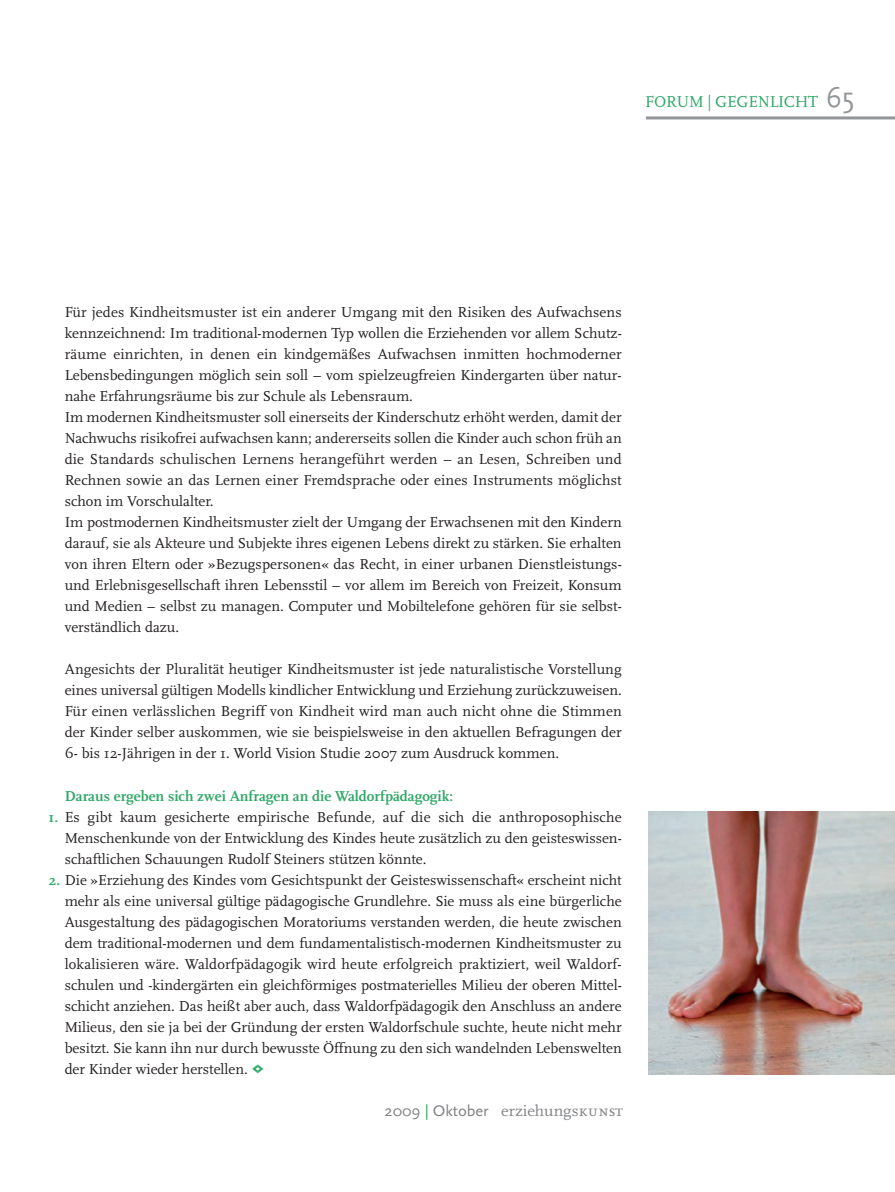
<style>
.page{position:relative;width:895px;height:1192px;background:#fff}
.page>*{position:absolute;margin:0;border:0;box-sizing:border-box;transform-origin:0 0}
.t1{font:16.5px "Scala";letter-spacing:-.02em;color:#31a868}
.t2{font:16.05px "Scala Sans";color:#808285}
.t3{font:15px/21px "Scala";color:#231f20;text-align:justify}
.t4{font:700 15px "Scala";color:#31a868}
.s1{font-family:"Scala Sans";font-size:30px;color:#939598}
.s2{font-weight:700;color:#31a868}
.s3{font-family:"Scala Sans";font-weight:700;font-size:22.5px;color:#31a868}
.s4{color:#31a868}
.s5{font-family:"Scala"}
.s6{font-family:"Scala Caps"}
</style>
<div class="page">
<svg style="left:646px;top:116px;width:249px;height:959px"></svg>
<p class="t1" style="left:645px;top:92px;width:211px">FORUM | GEGENLICHT <span class="s1">65</span></p>
<p class="t3" style="left:65px;top:301px;width:559px;text-align:left">Für jedes Kindheitsmuster ist ein anderer Umgang mit den Risiken des Aufwachsens kennzeichnend: Im traditional-modernen Typ wollen die Erziehenden vor allem Schutz&shy;räume einrichten, in denen ein kindgemäßes Aufwachsen inmitten hochmoderner Lebensbedingungen möglich sein soll – vom spielzeugfreien Kindergarten über natur&shy;nahe Erfahrungsräume bis zur Schule als Lebensraum.<br>Im modernen Kindheitsmuster soll einerseits der Kinderschutz erhöht werden, damit der Nachwuchs risikofrei aufwachsen kann; andererseits sollen die Kinder auch schon früh an die Standards schulischen Lernens herangeführt werden – an Lesen, Schreiben und Rechnen sowie an das Lernen einer Fremdsprache oder eines Instruments möglichst schon im Vorschulalter.<br>Im postmodernen Kindheitsmuster zielt der Umgang der Erwachsenen mit den Kindern darauf, sie als Akteure und Subjekte ihres eigenen Lebens direkt zu stärken. Sie erhalten von ihren Eltern oder »Bezugspersonen« das Recht, in einer urbanen Dienstleistungs&shy;und Erlebnisgesellschaft ihren Lebensstil – vor allem im Bereich von Freizeit, Konsum und Medien – selbst zu managen. Computer und Mobiltelefone gehören für sie selbst&shy;verständlich dazu.</p>
<p class="t3" style="left:65px;top:658px;width:559px">Angesichts der Pluralität heutiger Kindheitsmuster ist jede naturalistische Vorstellung eines universal gültigen Modells kindlicher Entwicklung und Erziehung zurückzuweisen.<br>Für einen verlässlichen Begriff von Kindheit wird man auch nicht ohne die Stimmen der Kinder selber auskommen, wie sie beispielsweise in den aktuellen Befragungen der 6- bis 12-Jährigen in der 1. World Vision Studie 2007 zum Ausdruck kommen.</p>
<p class="t4" style="left:65px;top:786px;width:390px">Daraus ergeben sich zwei Anfragen an die Waldorfpädagogik:</p>
<p class="t3" style="left:65px;top:805px;width:559px;text-indent:-16px"><span class="s2">1.</span> Es gibt kaum gesicherte empirische Befunde, auf die sich die anthroposophische Menschenkunde von der Entwicklung des Kindes heute zusätzlich zu den geisteswissen&shy;schaftlichen Schauungen Rudolf Steiners stützen könnte.</p>
<p class="t3" style="left:65px;top:868px;width:559px;text-indent:-16px"><span class="s2">2.</span> Die »Erziehung des Kindes vom Gesichtspunkt der Geisteswissenschaft« erscheint nicht mehr als eine universal gültige pädagogische Grundlehre. Sie muss als eine bürgerliche Ausgestaltung des pädagogischen Moratoriums verstanden werden, die heute zwischen dem traditional-modernen und dem fundamentalistisch-modernen Kindheitsmuster zu lokalisieren wäre. Waldorfpädagogik wird heute erfolgreich praktiziert, weil Waldorf&shy;schulen und -kindergärten ein gleichförmiges postmaterielles Milieu der oberen Mittel&shy;schicht anziehen. Das heißt aber auch, dass Waldorfpädagogik den Anschluss an andere Milieus, den sie ja bei der Gründung der ersten Waldorfschule suchte, heute nicht mehr besitzt. Sie kann ihn nur durch bewusste Öffnung zu den sich wandelnden Lebenswelten der Kinder wieder herstellen. <span class="s3">‹›</span></p>
<p class="t2" style="left:385px;top:1100px;width:240px">2009 <span class="s4">|</span> Oktober <span class="s5">erziehungs</span><span class="s6">kunst</span></p>
</div>
